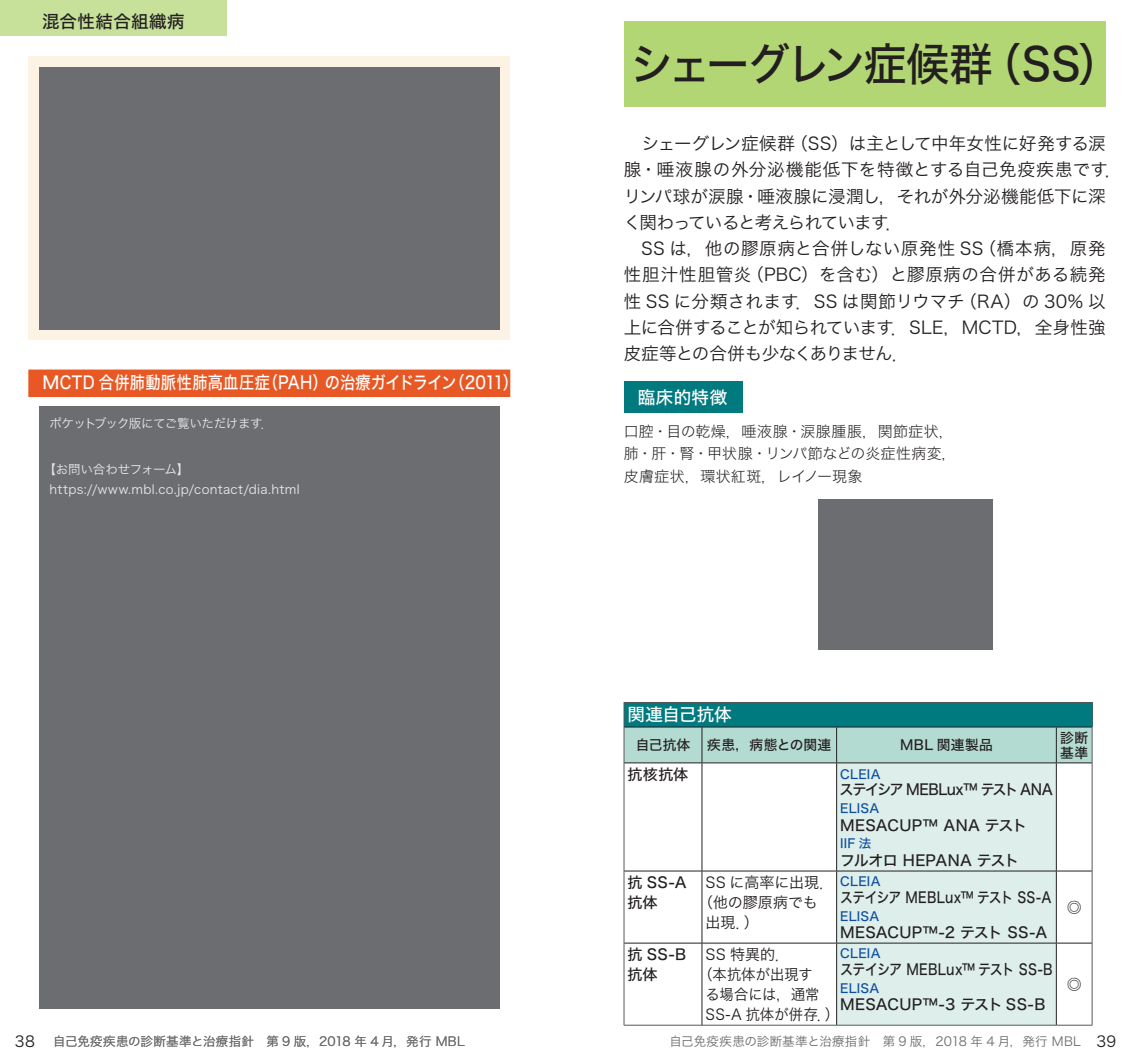
<style>
.page{position:relative;width:1134px;height:1063px;background:#fff}
.page>*{position:absolute;margin:0;border:0;box-sizing:border-box;transform-origin:0 0}
.t1{font:45px "Hira Kaku Std N W5";letter-spacing:-.03em;color:#231f20;scale:.95 1}
.t2{font:17.5px/26.2px "Hira Kaku Std N W3";letter-spacing:.005em;color:#231f20}
.t3{font:17.5px "Hira Kaku Std N W5";letter-spacing:.01em;color:#fff}
.t4{font:17.5px "Hira Kaku Std N W5";letter-spacing:.025em;color:#231f20}
.t5{font:15px/22.5px "Hira Kaku Std N W2";letter-spacing:.02em;color:#231f20}
.t6{font:15px "Hira Kaku Std N W5";letter-spacing:.015em;color:#231f20}
.t7{font:15px "Hira Kaku Std N W3";letter-spacing:.005em;color:#231f20}
.t8{font:15px "Hira Kaku Std N W3";letter-spacing:.005em;color:#231f20;scale:.95 1}
.t9{font:15px/20px "Hira Kaku Std N W5";letter-spacing:-.005em;color:#231f20}
.t10{font:15px "Hira Kaku Std N W5";letter-spacing:-.005em;color:#231f20;scale:.85 1}
.t11{font:15px "Hira Kaku Std N W5";letter-spacing:-.005em;color:#231f20;scale:.86 1}
.t12{font:15px "Hira Kaku Std N W5";letter-spacing:-.03em;color:#231f20;scale:.94 1}
.t13{font:15px "Hira Kaku Std N W5";letter-spacing:-.025em;color:#231f20}
.t14{font:13.75px "Hira Kaku Std N W5";letter-spacing:-.005em;color:#231f20}
.t15{font:13.75px/15px "Hira Kaku Std N W5";letter-spacing:.02em;color:#231f20}
.t16{font:12.5px "Hira Kaku Std N W3";letter-spacing:.015em;color:#6c6d70}
.t17{font:12.5px/20px "Hira Kaku Std N W3";letter-spacing:.02em;color:#e6e7e9}
.t18{font:12.5px "Hira Kaku Std N W5";letter-spacing:.02em;color:#0d4da1}
.t19{font:12.5px "Hira Kaku Std N W3";letter-spacing:-.045em;color:#e6e7e9}
.s1{font-size:15px;color:#231f20}
</style>
<div class="page">
<div style="left:0;top:0;width:227px;height:35px;background:#c7e09a"></div>
<div style="left:624px;top:21px;width:482px;height:85px;background:#b3d674"></div>
<div style="left:28px;top:370px;width:482px;height:27px;background:#e75824"></div>
<div style="left:28px;top:57px;width:482px;height:283px;background:#fcf3e5"></div>
<div style="left:39px;top:67px;width:461px;height:263px;background:#6c6d70"></div>
<div style="left:39px;top:406px;width:461px;height:602px;background:#6c6d70"></div>
<hr style="left:624px;top:702px;width:78px;height:1px;background:#57585a">
<hr style="left:702px;top:702px;width:135px;height:1px;background:#57585a">
<hr style="left:837px;top:702px;width:219px;height:1px;background:#57585a">
<hr style="left:1056px;top:702px;width:36px;height:1px;background:#57585a">
<svg style="left:624px;top:703px;width:469px;height:322px"></svg>
<hr style="left:624px;top:727px;width:1px;height:36px;background:#57585a">
<hr style="left:1092px;top:727px;width:1px;height:36px;background:#57585a">
<hr style="left:624px;top:763px;width:1px;height:108px;background:#57585a">
<hr style="left:1092px;top:763px;width:1px;height:108px;background:#57585a">
<hr style="left:624px;top:871px;width:1px;height:72px;background:#57585a">
<hr style="left:1092px;top:871px;width:1px;height:72px;background:#57585a">
<hr style="left:624px;top:943px;width:1px;height:82px;background:#57585a">
<hr style="left:1092px;top:943px;width:1px;height:82px;background:#57585a">
<hr style="left:624px;top:1025px;width:78px;height:1px;background:#57585a">
<hr style="left:702px;top:1025px;width:135px;height:1px;background:#57585a">
<hr style="left:837px;top:1025px;width:219px;height:1px;background:#57585a">
<hr style="left:1056px;top:1025px;width:36px;height:1px;background:#57585a">
<hr style="left:624px;top:727px;width:78px;height:1px;background:#231f20">
<hr style="left:702px;top:727px;width:135px;height:1px;background:#231f20">
<hr style="left:701px;top:727px;width:1px;height:36px;background:#231f20">
<hr style="left:837px;top:727px;width:219px;height:1px;background:#231f20">
<hr style="left:836px;top:727px;width:1px;height:36px;background:#231f20">
<hr style="left:1056px;top:727px;width:36px;height:1px;background:#231f20">
<hr style="left:1056px;top:727px;width:1px;height:36px;background:#231f20">
<hr style="left:624px;top:762px;width:78px;height:1px;background:#231f20">
<hr style="left:702px;top:762px;width:135px;height:1px;background:#231f20">
<hr style="left:701px;top:763px;width:1px;height:108px;background:#231f20">
<hr style="left:837px;top:762px;width:219px;height:1px;background:#231f20">
<hr style="left:836px;top:763px;width:1px;height:108px;background:#231f20">
<hr style="left:1056px;top:762px;width:36px;height:1px;background:#231f20">
<hr style="left:1056px;top:763px;width:1px;height:108px;background:#231f20">
<hr style="left:624px;top:871px;width:78px;height:1px;background:#231f20">
<hr style="left:702px;top:871px;width:135px;height:1px;background:#231f20">
<hr style="left:701px;top:871px;width:1px;height:72px;background:#231f20">
<hr style="left:837px;top:871px;width:219px;height:1px;background:#231f20">
<hr style="left:836px;top:871px;width:1px;height:72px;background:#231f20">
<hr style="left:1056px;top:871px;width:36px;height:1px;background:#231f20">
<hr style="left:1056px;top:871px;width:1px;height:72px;background:#231f20">
<hr style="left:624px;top:943px;width:78px;height:1px;background:#231f20">
<hr style="left:702px;top:943px;width:135px;height:1px;background:#231f20">
<hr style="left:701px;top:943px;width:1px;height:82px;background:#231f20">
<hr style="left:837px;top:943px;width:219px;height:1px;background:#231f20">
<hr style="left:836px;top:943px;width:1px;height:82px;background:#231f20">
<hr style="left:1056px;top:943px;width:36px;height:1px;background:#231f20">
<hr style="left:1056px;top:943px;width:1px;height:82px;background:#231f20">
<div style="left:624px;top:381px;width:118px;height:32px;background:#007a7f"></div>
<div style="left:819px;top:499px;width:174px;height:150px;background:#6c6d70"></div>
<p class="t4" style="left:42px;top:8px;width:144px">混合性結合組織病</p>
<p class="t3" style="left:43px;top:369px;width:477px">MCTD 合併肺動脈性肺高血圧症（PAH）の治療ガイドライン（2011）</p>
<p class="t19" style="left:50px;top:414px;width:225px">ポケットブック版にてご覧いただけます．</p>
<p class="t17" style="left:50px;top:459px;width:251px;text-indent:-6px">【お問い合わせフォーム】https://www.mbl.co.jp/contact/dia.html</p>
<h1 class="t1" style="left:630px;top:30px;width:518px">シェーグレン症候群（SS）</h1>
<p class="t2" style="left:624px;top:130px;width:501px">　シェーグレン症候群（SS）は主として中年女性に好発する涙腺・唾液腺の外分泌機能低下を特徴とする自己免疫疾患です．リンパ球が涙腺・唾液腺に浸潤し，それが外分泌機能低下に深く関わっていると考えられています．<br>　SS は，他の膠原病と合併しない原発性 SS（橋本病，原発性胆汁性胆管炎（PBC）を含む）と膠原病の合併がある続発性 SS に分類されます．SS は関節リウマチ（RA）の 30% 以上に合併することが知られています．SLE，MCTD，全身性強皮症等との合併も少なくありません．</p>
<p class="t3" style="left:638px;top:384px;width:91px">臨床的特徴</p>
<p class="t5" style="left:624px;top:419px;width:335px">口腔・目の乾燥，唾液腺・涙腺腫脹，関節症状，肺・肝・腎・甲状腺・リンパ節などの炎症性病変，皮膚症状，環状紅斑，レイノー現象</p>
<p class="t3" style="left:627px;top:701px;width:105px">関連自己抗体</p>
<p class="t14" style="left:636px;top:735px;width:197px">自己抗体 疾患，病態との関連</p>
<p class="t15" style="left:900px;top:738px;width:94px">MBL 関連製品</p>
<p class="t15" style="left:1060px;top:730px;width:30px">診断基準</p>
<p class="t9" style="left:627px;top:764px;width:62px">抗核抗体</p>
<p class="t18" style="left:840px;top:764px;width:42px">CLEIA</p>
<p class="t12" style="left:840px;top:778px;width:228px">ステイシア MEBLux™ テスト ANA</p>
<p class="t18" style="left:840px;top:799px;width:41px">ELISA</p>
<p class="t6" style="left:840px;top:814px;width:189px">MESACUP™ ANA テスト</p>
<p class="t18" style="left:840px;top:834px;width:33px">IIF 法</p>
<p class="t13" style="left:840px;top:849px;width:181px">フルオロ HEPANA テスト</p>
<p class="t9" style="left:627px;top:872px;width:61px">抗 SS-A抗体</p>
<p class="t7" style="left:705px;top:871px;width:131px">SS に高率に出現．</p>
<p class="t18" style="left:840px;top:871px;width:42px">CLEIA</p>
<p class="t10" style="left:840px;top:886px;width:250px">ステイシア MEBLux™ テスト SS-A</p>
<p class="t18" style="left:840px;top:906px;width:41px">ELISA</p>
<p class="t6" style="left:840px;top:921px;width:209px">MESACUP™-2 テスト SS-A</p>
<p class="t7" style="left:698px;top:891px;width:121px">（他の膠原病でも</p>
<p class="t7" style="left:705px;top:911px;width:55px">出現．）</p>
<p class="t9" style="left:1067px;top:897px;width:16px">◎</p>
<p class="t9" style="left:627px;top:944px;width:60px">抗 SS-B抗体</p>
<p class="t7" style="left:705px;top:943px;width:86px">SS 特異的．</p>
<p class="t8" style="left:698px;top:963px;width:122px">（本抗体が出現す</p>
<p class="t8" style="left:705px;top:983px;width:122px">る場合には，通常</p>
<p class="t8" style="left:705px;top:1003px;width:142px">SS-A 抗体が併存．）</p>
<p class="t18" style="left:840px;top:943px;width:42px">CLEIA</p>
<p class="t11" style="left:840px;top:958px;width:249px">ステイシア MEBLux™ テスト SS-B</p>
<p class="t18" style="left:840px;top:978px;width:41px">ELISA</p>
<p class="t6" style="left:840px;top:993px;width:207px">MESACUP™-3 テスト SS-B</p>
<p class="t9" style="left:1067px;top:974px;width:16px">◎</p>
<p class="t7" style="left:15px;top:1030px;width:22px">38</p>
<p class="t16" style="left:669px;top:1032px;width:448px">自己免疫疾患の診断基準と治療指針　第 9 版，2018 年 4 月，発行 MBL <span class="s1">39</span></p>
<p class="t16" style="left:53px;top:1032px;width:413px">自己免疫疾患の診断基準と治療指針　第 9 版，2018 年 4 月，発行 MBL</p>
</div>
